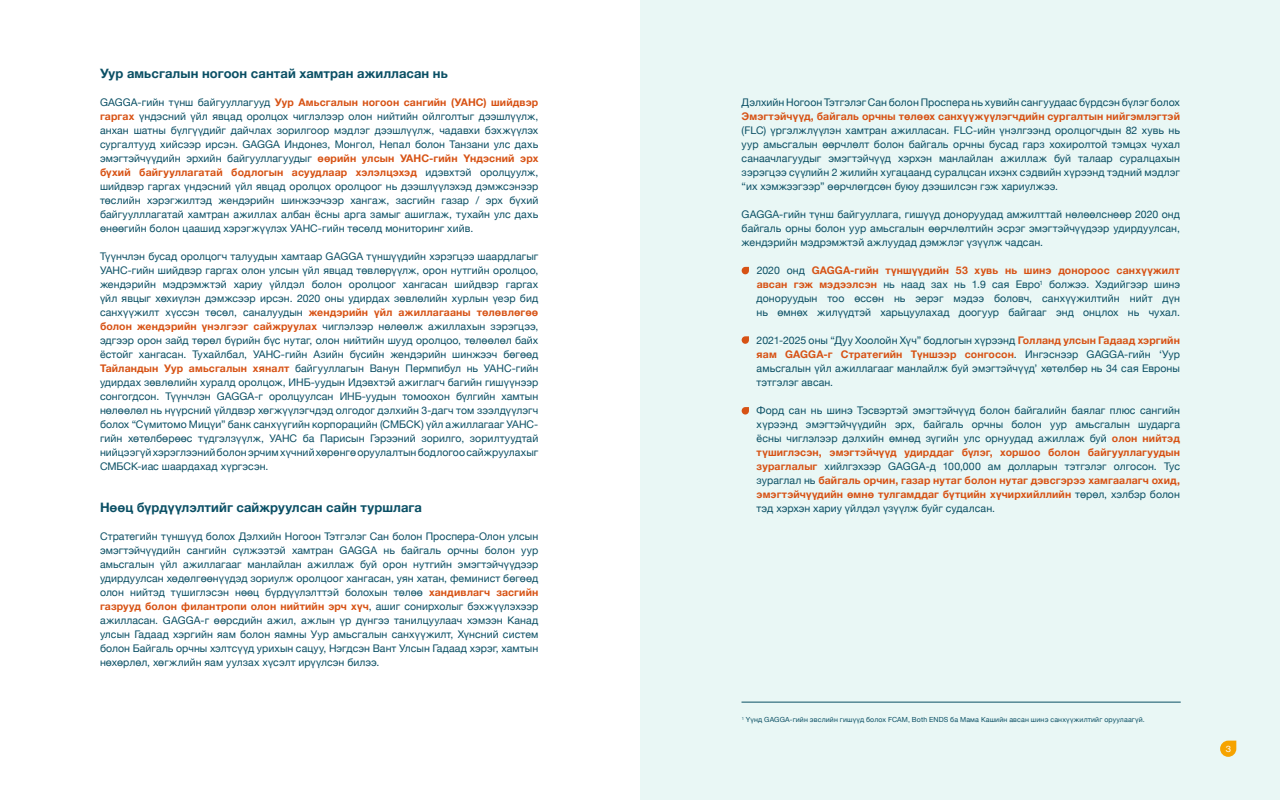
<style>
.page{position:relative;width:1280px;height:800px;background:#fff}
.page>*{position:absolute;margin:0;border:0;box-sizing:border-box;transform-origin:0 0}
.t1{font:700 13px "Helvetica Neue";letter-spacing:.005em;color:#0a4f64}
.t2{font:10.5px/14px "Helvetica Neue";letter-spacing:.005em;color:#0a4f64;text-align:justify}
.t3{font:700 10.5px "Helvetica Neue";letter-spacing:.015em;color:#d75214}
.t4{font:8.6px "N Haas Grotesk TX Pro 55 Rg";color:#fff}
.t5{font:7px "Helvetica Neue";letter-spacing:.025em;color:#0a4f64}
.s1{font-weight:700;color:#d75214}
</style>
<div class="page">
<div style="left:640px;top:0;width:640px;height:800px;background:#e9f7f5"></div>
<svg style="left:742px;top:267px;width:7px;height:7px"></svg>
<svg style="left:742px;top:336px;width:7px;height:8px"></svg>
<svg style="left:742px;top:407px;width:7px;height:8px"></svg>
<hr style="left:742px;top:702px;width:439px;height:1px;background:#0a4f64">
<svg style="left:1220px;top:741px;width:16px;height:16px"></svg>
<p class="t1" style="left:100px;top:63px;width:349px">Уур амьсгалын ногоон сантай хамтран ажилласан нь</p>
<p class="t2" style="left:100px;top:96px;width:440px">GAGGA-гийн түнш байгууллагууд <span class="s1">Уур Амьсгалын ногоон сангийн (УАНС) шийдвэр гаргах</span> үндэсний үйл явцад оролцох чиглэлээр олон нийтийн ойлголтыг дээшлүүлж, анхан шатны бүлгүүдийг дайчлах зорилгоор мэдлэг дээшлүүлж, чадавхи бэхжүүлэх сургалтууд хийсээр ирсэн. GAGGA Индонез, Монгол, Непал болон Танзани улс дахь эмэгтэйчүүдийн эрхийн байгууллагуудыг <span class="s1">өөрийн улсын УАНС-гийн Үндэсний эрх бүхий байгууллагатай бодлогын асуудлаар хэлэлцэхэд</span> идэвхтэй оролцуулж, шийдвэр гаргах үндэсний үйл явцад оролцох оролцоог нь дээшлүүлэхэд дэмжсэнээр төслийн хэрэгжилтэд жендэрийн шинжээчээр хангаж, засгийн газар / эрх бүхий байгуулллагатай хамтран ажиллах албан ёсны арга замыг ашиглаж, тухайн улс дахь өнөөгийн болон цаашид хэрэгжүүлэх УАНС-гийн төсөлд мониторинг хийв.</p>
<p class="t2" style="left:100px;top:250px;width:440px">Түүнчлэн бусад оролцогч талуудын хамтаар GAGGA түншүүдийн хэрэгцээ шаардлагыг УАНС-гийн шийдвэр гаргах олон улсын үйл явцад төвлөрүүлж, орон нутгийн оролцоо, жендэрийн мэдрэмжтэй хариу үйлдэл болон оролцоог хангасан шийдвэр гаргах үйл явцыг хөхиүлэн дэмжсээр ирсэн. 2020 оны удирдах зөвлөлийн хурлын үеэр бид санхүүжилт хүссэн төсөл, саналуудын <span class="s1">жендэрийн үйл ажиллагааны төлөвлөгөө болон жендэрийн үнэлгээг сайжруулах</span> чиглэлээр нөлөөлж ажиллахын зэрэгцээ, эдгээр орон зайд төрөл бүрийн бүс нутаг, олон нийтийн шууд оролцоо, төлөөлөл байх ёстойг хангасан. Тухайлбал, УАНС-гийн Азийн бүсийн жендэрийн шинжээч бөгөөд <span class="s1">Тайландын Уур амьсгалын хяналт</span> байгууллагын Ванун Пермпибул нь УАНС-гийн удирдах зөвлөлийн хуралд оролцож, ИНБ-уудын Идэвхтэй ажиглагч багийн гишүүнээр сонгогдсон. Түүнчлэн GAGGA-г оролцуулсан ИНБ-уудын томоохон бүлгийн хамтын нөлөөлөл нь нүүрсний үйлдвэр хөгжүүлэгчдэд олгодог дэлхийн 3-дагч том зээлдүүлэгч болох “Сүмитомо Мицүи” банк санхүүгийн корпорацийн (СМБСК) үйл ажиллагааг УАНС&shy;гийн хөтөлбөрөөс түдгэлзүүлж, УАНС ба Парисын Гэрээний зорилго, зорилтуудтай нийцээгүй хэрэглээний болон эрчим хүчний хөрөнгө оруулалтын бодлогоо сайжруулахыг СМБСК-иас шаардахад хүргэсэн.</p>
<p class="t1" style="left:100px;top:497px;width:324px">Нөөц бүрдүүлэлтийг сайжруулсан сайн туршлага</p>
<p class="t2" style="left:100px;top:530px;width:440px">Стратегийн түншүүд болох Дэлхийн Ногоон Тэтгэлэг Сан болон Проспера-Олон улсын эмэгтэйчүүдийн сангийн сүлжээтэй хамтран GAGGA нь байгаль орчны болон уур амьсгалын үйл ажиллагааг манлайлан ажиллаж буй орон нутгийн эмэгтэйчүүдээр удирдуулсан хөдөлгөөнүүдэд зориулж оролцоог хангасан, уян хатан, феминист бөгөөд олон нийтэд түшиглэсэн нөөц бүрдүүлэлттэй болохын төлөө <span class="s1">хандивлагч засгийн газрууд болон филантропи олон нийтийн эрч хүч</span>, ашиг сонирхолыг бэхжүүлэхээр ажилласан. GAGGA-г өөрсдийн ажил, ажлын үр дүнгээ танилцуулаач хэмээн Канад улсын Гадаад хэргийн яам болон яамны Уур амьсгалын санхүүжилт, Хүнсний систем болон Байгаль орчны хэлтсүүд урихын сацуу, Нэгдсэн Вант Улсын Гадаад хэрэг, хамтын нөхөрлөл, хөгжлийн яам уулзах хүсэлт ирүүлсэн билээ.</p>
<p class="t2" style="left:742px;top:96px;width:440px">Дэлхийн Ногоон Тэтгэлэг Сан болон Проспера нь хувийн сангуудаас бүрдсэн бүлэг болох</p>
<p class="t3" style="left:742px;top:108px;width:440px">Эмэгтэйчүүд, байгаль орчны төлөөх санхүүжүүлэгчдийн сургалтын нийгэмлэгтэй</p>
<p class="t2" style="left:742px;top:124px;width:440px">(FLC) үргэлжлүүлэн хамтран ажилласан. FLC-ийн үнэлгээнд оролцогчдын 82 хувь нь уур амьсгалын өөрчлөлт болон байгаль орчны бусад гарз хохиролтой тэмцэх чухал санаачлагуудыг эмэгтэйчүүд хэрхэн манлайлан ажиллаж буй талаар суралцахын зэрэгцээ сүүлийн 2 жилийн хугацаанд суралцсан ихэнх сэдвийн хүрээнд тэдний мэдлэг “их хэмжээгээр” өөрчлөгдсөн буюу дээшилсэн гэж хариулжээ.</p>
<p class="t2" style="left:742px;top:208px;width:440px">GAGGA-гийн түнш байгууллага, гишүүд доноруудад амжилттай нөлөөлснөөр 2020 онд байгаль орны болон уур амьсгалын өөрчлөлтийн эсрэг эмэгтэйчүүдээр удирдуулсан, жендэрийн мэдрэмжтэй ажлуудад дэмжлэг үзүүлж чадсан.</p>
<p class="t2" style="left:757px;top:264px;width:425px">2020 онд <span class="s1">GAGGA-гийн түншүүдийн 53 хувь нь шинэ донороос санхүүжилт авсан гэж мэдээлсэн</span> нь наад зах нь 1.9 сая Евро<sup>1</sup> болжээ. Хэдийгээр шинэ доноруудын тоо өссөн нь эерэг мэдээ боловч, санхүүжилтийн нийт дүн нь өмнөх жилүүдтэй харьцуулахад доогуур байгааг энд онцлох нь чухал.</p>
<p class="t2" style="left:757px;top:334px;width:425px">2021-2025 оны “Дуу Хоолойн Хүч” бодлогын хүрээнд <span class="s1">Голланд улсын Гадаад хэргийн яам GAGGA-г Стратегийн Түншээр сонгосон</span>. Ингэснээр GAGGA-гийн ‘Уур амьсгалын үйл ажиллагааг манлайлж буй эмэгтэйчүүд’ хөтөлбөр нь 34 сая Евроны тэтгэлэг авсан.</p>
<p class="t2" style="left:757px;top:404px;width:425px">Форд сан нь шинэ Тэсвэртэй эмэгтэйчүүд болон байгалийн баялаг плюс сангийн хүрээнд эмэгтэйчүүдийн эрх, байгаль орчны болон уур амьсгалын шударга ёсны чиглэлээр дэлхийн өмнөд зүгийн улс орнуудад ажиллаж буй <span class="s1">олон нийтэд түшиглэсэн, эмэгтэйчүүд удирддаг бүлэг, хоршоо болон байгууллагуудын зураглалыг</span> хийлгэхээр GAGGA-д 100,000 ам долларын тэтгэлэг олгосон. Тус зураглал нь <span class="s1">байгаль орчин, газар нутаг болон нутаг дэвсгэрээ хамгаалагч охид, эмэгтэйчүүдийн өмнө тулгамддаг бүтцийн хүчирхийллийн</span> төрөл, хэлбэр болон тэд хэрхэн хариу үйлдэл үзүүлж буйг судалсан.</p>
<p class="t5" style="left:742px;top:714px;width:405px"><sup>1</sup> Үүнд GAGGA-гийн эвслийн гишүүд болох FCAM, Both ENDS ба Mама Кашийн авсан шинэ санхүүжилтийг оруулаагүй.</p>
<p class="t4" style="left:1226px;top:743px;width:7px">3</p>
</div>
